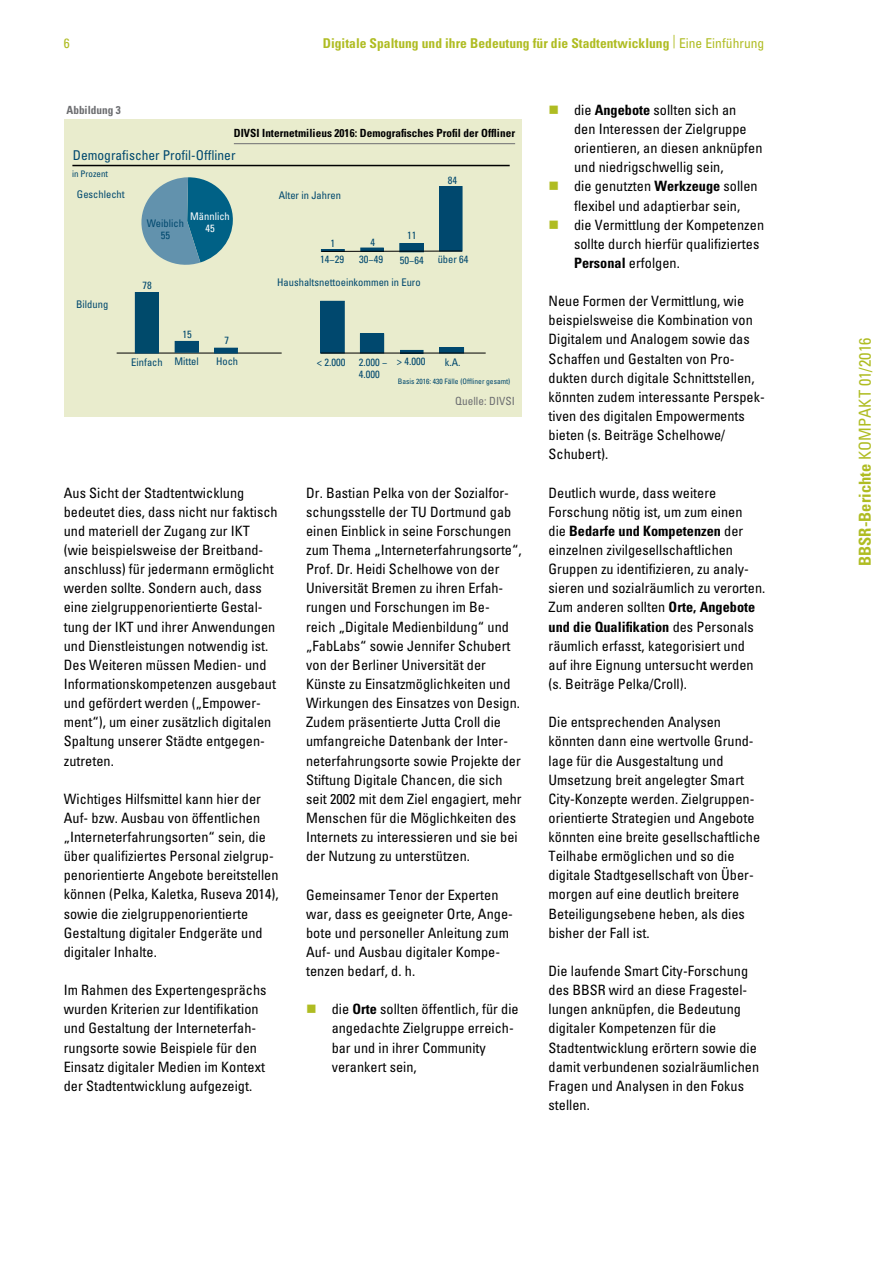
<style>
.page{position:relative;width:893px;height:1263px;background:#fff}
.page>*{position:absolute;margin:0;border:0;box-sizing:border-box;transform-origin:0 0}
.t1{font:condensed 16.5px "Univers LT Std";letter-spacing:.005em;color:#afbc22}
.bbsr_kompakt_flies{font:condensed 14.25px/19.2px "Univers LT Std";color:#000}
.bbsr_kompakt_flies_e{font:condensed 14.25px/19.2px "Univers LT Std";color:#000}
.t2{font:700 condensed 13.5px "Univers LT Std";letter-spacing:.005em;color:#afbc22}
.t3{font:condensed 13.5px "Univers LT Std";color:#00486e}
.t4{font:condensed 13.5px "Univers LT Std";color:#afbc22}
.t5{font:700 condensed 11.25px "Univers LT Std";letter-spacing:.005em;color:#000}
.t6{font:condensed 11.25px "Univers LT Std";color:#6d6e71}
.t7{font:700 condensed 11.25px "Univers LT Std";color:#6d6e71}
.t8{font:condensed 10.5px/12.6px "Univers LT Std";color:#00486e;text-align:center}
.t9{font:condensed 10.5px/12.6px "Univers LT Std";color:#fff;text-align:center}
.t10{font:condensed 9px "Univers LT Std";color:#00486e}
.t11{font:condensed 7.5px "Univers LT Std";color:#00486e}
.s1{font-weight:400}
.s2{color:#afbc22}
.s3{font-weight:700}
</style>
<div class="page">
<div style="left:64px;top:119px;width:457px;height:298px;background:#e9eccd"></div>
<svg style="left:141px;top:177px;width:92px;height:88px"></svg>
<hr style="left:117px;top:353px;width:165px;height:1px;background:#000">
<div style="left:135px;top:293px;width:23px;height:60px;background:#004a6b"></div>
<div style="left:135px;top:292px;width:24px;height:61px;border:1px solid #00486e"></div>
<div style="left:175px;top:341px;width:23px;height:11px;background:#00486e"></div>
<div style="left:175px;top:341px;width:24px;height:12px;border:1px solid #00486e"></div>
<div style="left:215px;top:348px;width:22px;height:5px;background:#00486e"></div>
<div style="left:440px;top:187px;width:22px;height:64px;background:#00486e"></div>
<div style="left:439px;top:186px;width:23px;height:65px;border:1px solid #00486e"></div>
<div style="left:400px;top:244px;width:23px;height:8px;background:#00486e"></div>
<div style="left:399px;top:243px;width:25px;height:9px;border:1px solid #00486e"></div>
<div style="left:360px;top:248px;width:24px;height:4px;border:1px solid #00486e"></div>
<div style="left:321px;top:249px;width:24px;height:3px;border:1px solid #00486e"></div>
<hr style="left:321px;top:251px;width:141px;height:1px;background:#000">
<div style="left:321px;top:301px;width:23px;height:52px;background:#00486e"></div>
<div style="left:320px;top:301px;width:25px;height:52px;border:1px solid #00486e"></div>
<div style="left:360px;top:334px;width:24px;height:19px;background:#00486e"></div>
<div style="left:360px;top:334px;width:24px;height:19px;border:1px solid #00486e"></div>
<div style="left:400px;top:350px;width:23px;height:4px;border:1px solid #00486e"></div>
<div style="left:440px;top:348px;width:24px;height:5px;background:#00486e"></div>
<div style="left:439px;top:347px;width:25px;height:6px;border:1px solid #00486e"></div>
<hr style="left:321px;top:353px;width:165px;height:1px;background:#000">
<hr style="left:72px;top:165px;width:438px;height:1px;background:#000">
<hr style="left:234px;top:143px;width:281px;height:1px;background:#6d6e71">
<p class="t4" style="left:64px;top:35px;width:7px">6</p>
<p class="t2" style="left:323px;top:35px;width:443px">Digitale Spaltung und ihre Bedeutung für die Stadtentwicklung <sup>|</sup> <span class="s1">Eine Einführung</span></p>
<p class="t7" style="left:67px;top:104px;width:56px">Abbildung 3</p>
<p class="t5" style="left:234px;top:126px;width:283px">DIVSI Internetmilieus 2016: Demografisches Profil der Offliner</p>
<p class="t3" style="left:73px;top:147px;width:164px">Demografischer Profil-Offliner</p>
<p class="t10" style="left:72px;top:168px;width:38px">in Prozent</p>
<p class="t8" style="left:77px;top:188px;width:49px">Geschlecht</p>
<p class="t8" style="left:76px;top:298px;width:34px">Bildung</p>
<p class="t8" style="left:147px;top:216px;width:39px">Weiblich<br>55</p>
<p class="t9" style="left:190px;top:209px;width:41px">Männlich<br>45</p>
<p class="t8" style="left:142px;top:279px;width:11px">78</p>
<p class="t8" style="left:182px;top:327px;width:11px">15</p>
<p class="t8" style="left:225px;top:333px;width:6px">7</p>
<p class="t8" style="left:279px;top:188px;width:64px">Alter in Jahren</p>
<p class="t8" style="left:330px;top:237px;width:6px">1</p>
<p class="t8" style="left:371px;top:236px;width:6px">4</p>
<p class="t8" style="left:407px;top:229px;width:11px">11</p>
<p class="t8" style="left:448px;top:173px;width:11px">84</p>
<p class="t8" style="left:320px;top:253px;width:25px">14−29</p>
<p class="t8" style="left:359px;top:253px;width:25px">30−49</p>
<p class="t8" style="left:400px;top:254px;width:25px">50−64</p>
<p class="t8" style="left:438px;top:252px;width:32px">über 64</p>
<p class="t8" style="left:277px;top:276px;width:145px">Haushaltsnettoeinkommen in Euro</p>
<p class="t8" style="left:131px;top:356px;width:69px">Einfach Mittel</p>
<p class="t8" style="left:216px;top:355px;width:24px">Hoch</p>
<p class="t8" style="left:397px;top:355px;width:30px">&gt; 4.000</p>
<p class="t8" style="left:445px;top:356px;width:17px">k.A.</p>
<p class="t11" style="left:398px;top:376px;width:114px">Basis 2016: 430 Fälle (Offliner gesamt)</p>
<p class="t8" style="left:317px;top:356px;width:30px">&lt; 2.000</p>
<p class="t8" style="left:359px;top:356px;width:30px;text-align:left">2.000 −<br>4.000</p>
<p class="t6" style="left:455px;top:394px;width:61px">Quelle: DIVSI</p>
<p class="bbsr_kompakt_flies" style="left:64px;top:483px;width:215px">Aus Sicht der Stadtentwicklung bedeutet dies, dass nicht nur faktisch und materiell der Zugang zur IKT (wie beispielsweise der Breitband&shy;anschluss) für jedermann ermöglicht werden sollte. Sondern auch, dass eine zielgruppenorientierte Gestal&shy;tung der IKT und ihrer Anwendungen und Dienstleistungen notwendig ist.<br>Des Weiteren müssen Medien- und Informationskompetenzen ausgebaut und gefördert werden („Empower&shy;ment“), um einer zusätzlich digitalen Spaltung unserer Städte entgegen&shy;zutreten.</p>
<p class="bbsr_kompakt_flies" style="left:64px;top:789px;width:216px">Wichtiges Hilfsmittel kann hier der Auf- bzw. Ausbau von öffentlichen „Interneterfahrungsorten“ sein, die über qualifiziertes Personal zielgrup&shy;penorientierte Angebote bereitstellen können (Pelka, Kaletka, Ruseva 2014), sowie die zielgruppenorientierte Gestaltung digitaler Endgeräte und digitaler Inhalte.</p>
<p class="bbsr_kompakt_flies" style="left:64px;top:980px;width:204px">Im Rahmen des Expertengesprächs wurden Kriterien zur Identifikation und Gestaltung der Interneterfah&shy;rungsorte sowie Beispiele für den Einsatz digitaler Medien im Kontext der Stadtentwicklung aufgezeigt.</p>
<p class="bbsr_kompakt_flies" style="left:306px;top:483px;width:217px">Dr. Bastian Pelka von der Sozialfor&shy;schungsstelle der TU Dortmund gab einen Einblick in seine Forschungen zum Thema „Interneterfahrungsorte“, Prof. Dr. Heidi Schelhowe von der Universität Bremen zu ihren Erfah&shy;rungen und Forschungen im Be&shy;reich „Digitale Medienbildung“ und „FabLabs“ sowie Jennifer Schubert von der Berliner Universität der Künste zu Einsatzmöglichkeiten und Wirkungen des Einsatzes von Design.<br>Zudem präsentierte Jutta Croll die umfangreiche Datenbank der Inter&shy;neterfahrungsorte sowie Projekte der Stiftung Digitale Chancen, die sich seit 2002 mit dem Ziel engagiert, mehr Menschen für die Möglichkeiten des Internets zu interessieren und sie bei der Nutzung zu unterstützen.</p>
<p class="bbsr_kompakt_flies" style="left:306px;top:885px;width:208px">Gemeinsamer Tenor der Experten war, dass es geeigneter Orte, Ange&shy;bote und personeller Anleitung zum<br>Auf- und Ausbau digitaler Kompe&shy;tenzen bedarf, d. h.</p>
<p class="bbsr_kompakt_flies_e" style="left:332px;top:999px;width:189px;text-indent:-26px"><span class="s2">■</span> die <span class="s3">Orte</span> sollten öffentlich, für die angedachte Zielgruppe erreich&shy;bar und in ihrer Community verankert sein,</p>
<p class="bbsr_kompakt_flies_e" style="left:574px;top:100px;width:190px;text-indent:-26px"><span class="s2">■</span> die <span class="s3">Angebote</span> sollten sich an<br>den Interessen der Zielgruppe orientieren, an diesen anknüpfen und niedrigschwellig sein,</p>
<p class="bbsr_kompakt_flies_e" style="left:549px;top:176px;width:211px;text-align:center"><span class="s2">■</span> die genutzten <span class="s3">Werkzeuge</span> sollen flexibel und adaptierbar sein,</p>
<p class="bbsr_kompakt_flies_e" style="left:574px;top:215px;width:192px;text-indent:-26px"><span class="s2">■</span> die Vermittlung der Kompetenzen sollte durch hierfür qualifiziertes<br><span class="s3">Personal</span> erfolgen.</p>
<p class="bbsr_kompakt_flies" style="left:549px;top:291px;width:218px">Neue Formen der Vermittlung, wie beispielsweise die Kombination von<br>Digitalem und Analogem sowie das<br>Schaffen und Gestalten von Pro&shy;dukten durch digitale Schnittstellen, könnten zudem interessante Perspek&shy;tiven des digitalen Empowerments bieten (s. Beiträge Schelhowe/<br>Schubert).</p>
<p class="bbsr_kompakt_flies" style="left:549px;top:483px;width:218px">Deutlich wurde, dass weitere Forschung nötig ist, um zum einen<br>die <span class="s3">Bedarfe und Kompetenzen</span> der einzelnen zivilgesellschaftlichen Gruppen zu identifizieren, zu analy&shy;sieren und sozialräumlich zu verorten.<br>Zum anderen sollten <span class="s3">Orte, Angebote und die Qualifikation</span> des Personals räumlich erfasst, kategorisiert und auf ihre Eignung untersucht werden (s. Beiträge Pelka/Croll).</p>
<p class="bbsr_kompakt_flies" style="left:549px;top:712px;width:213px">Die entsprechenden Analysen könnten dann eine wertvolle Grund&shy;lage für die Ausgestaltung und Umsetzung breit angelegter Smart City-Konzepte werden. Zielgruppen&shy;orientierte Strategien und Angebote könnten eine breite gesellschaftliche Teilhabe ermöglichen und so die digitale Stadtgesellschaft von Über&shy;morgen auf eine deutlich breitere Beteiligungsebene heben, als dies bisher der Fall ist.</p>
<p class="bbsr_kompakt_flies" style="left:549px;top:961px;width:212px">Die laufende Smart City-Forschung des BBSR wird an diese Fragestel&shy;lungen anknüpfen, die Bedeutung digitaler Kompetenzen für die<br>Stadtentwicklung erörtern sowie die damit verbundenen sozialräumlichen<br>Fragen und Analysen in den Fokus stellen.</p>
<p class="t1" style="left:855px;top:566px;width:230px;rotate:-90deg"><span class="s3">BBSR-Berichte</span> KOMPAKT 01/2016</p>
</div>
